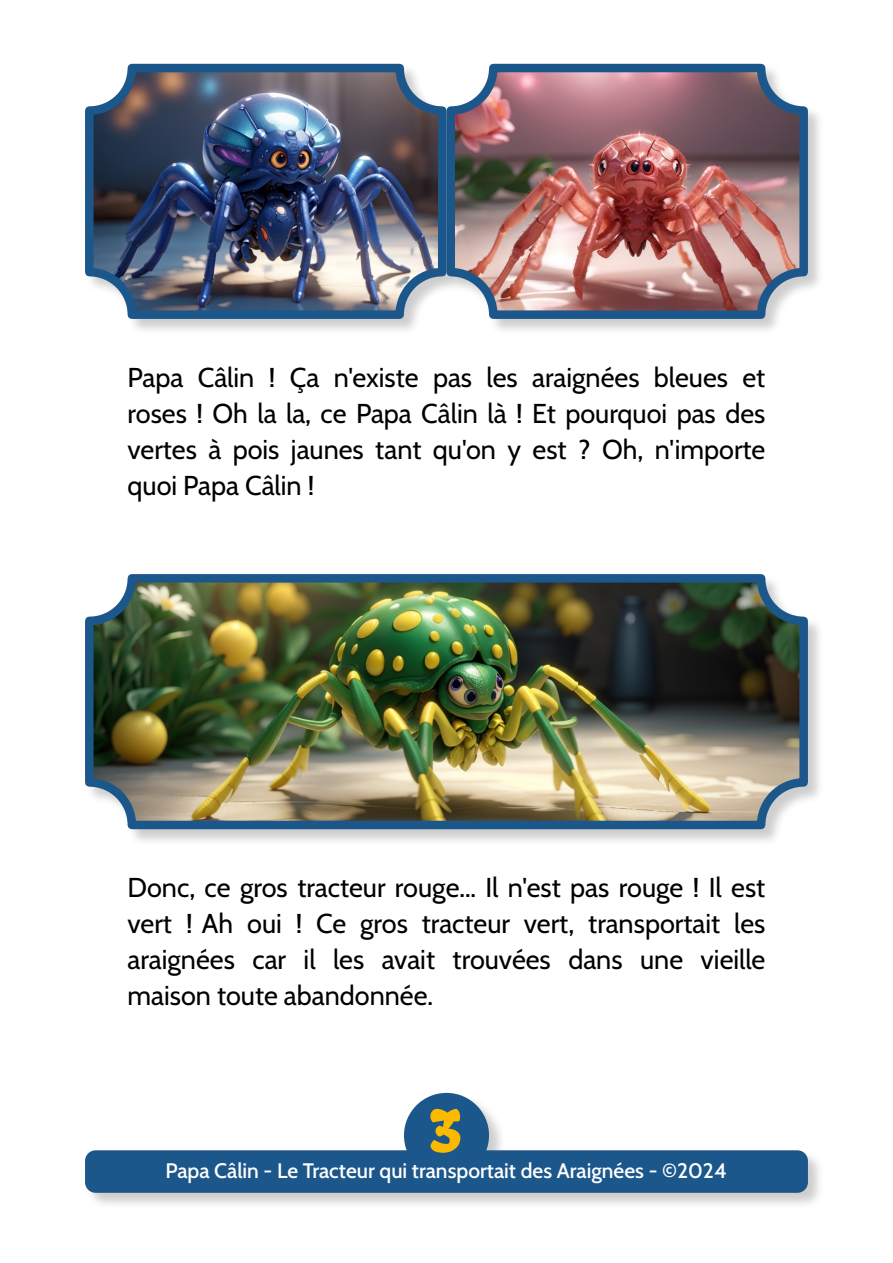
<style>
.page{position:relative;width:893px;height:1263px;background:#fff}
.page>*{position:absolute;margin:0;border:0;box-sizing:border-box;transform-origin:0 0}
.t1{font:60px "Kavoon";color:#fbb900}
.t2{font:27.3px/36px "Cabin";color:#000;text-align:justify}
.t3{font:500 21px "Cabin";color:#fff}
</style>
<div class="page">
<div style="left:85px;top:64px;width:378px;height:272px;background:#9d9c9c;opacity:.5"></div>
<img style="left:89px;top:68px;width:353px;height:247px;border-radius:43px">
<div style="left:85px;top:64px;width:361px;height:255px;border:9px solid #1c578c;border-radius:43px"></div>
<div style="left:404px;top:1093px;width:102px;height:102px;background:#9d9c9c;opacity:.5"></div>
<div style="left:404px;top:1093px;width:85px;height:85px;background:#1c578c;border-radius:50%"></div>
<div style="left:85px;top:1150px;width:740px;height:60px;background:#9d9c9c;opacity:.5"></div>
<div style="left:85px;top:1150px;width:723px;height:43px;background:#1c578c;border-radius:11px"></div>
<div style="left:446px;top:64px;width:379px;height:272px;background:#9d9c9c;opacity:.5"></div>
<img style="left:451px;top:68px;width:353px;height:247px;border-radius:43px">
<div style="left:446px;top:64px;width:362px;height:255px;border:9px solid #1c578c;border-radius:43px"></div>
<div style="left:85px;top:574px;width:740px;height:272px;background:#9d9c9c;opacity:.5"></div>
<img style="left:89px;top:578px;width:710px;height:247px">
<div style="left:85px;top:574px;width:723px;height:255px;border:9px solid #1c578c;border-radius:43px"></div>
<p class="t2" style="left:128px;top:359px;width:639px">Papa Câlin ! Ça n'existe pas les araignées bleues et roses ! Oh la la, ce Papa Câlin là ! Et pourquoi pas des vertes à pois jaunes tant qu'on y est ? Oh, n'importe quoi Papa Câlin !</p>
<p class="t2" style="left:128px;top:869px;width:639px">Donc, ce gros tracteur rouge... Il n'est pas rouge ! Il est vert ! Ah oui ! Ce gros tracteur vert, transportait les araignées car il les avait trouvées dans une vieille maison toute abandonnée.</p>
<h1 class="t1" style="left:429px;top:1084px;width:35px">3</h1>
<p class="t3" style="left:165px;top:1158px;width:563px">Papa Câlin - Le Tracteur qui transportait des Araignées - ©2024</p>
</div>
